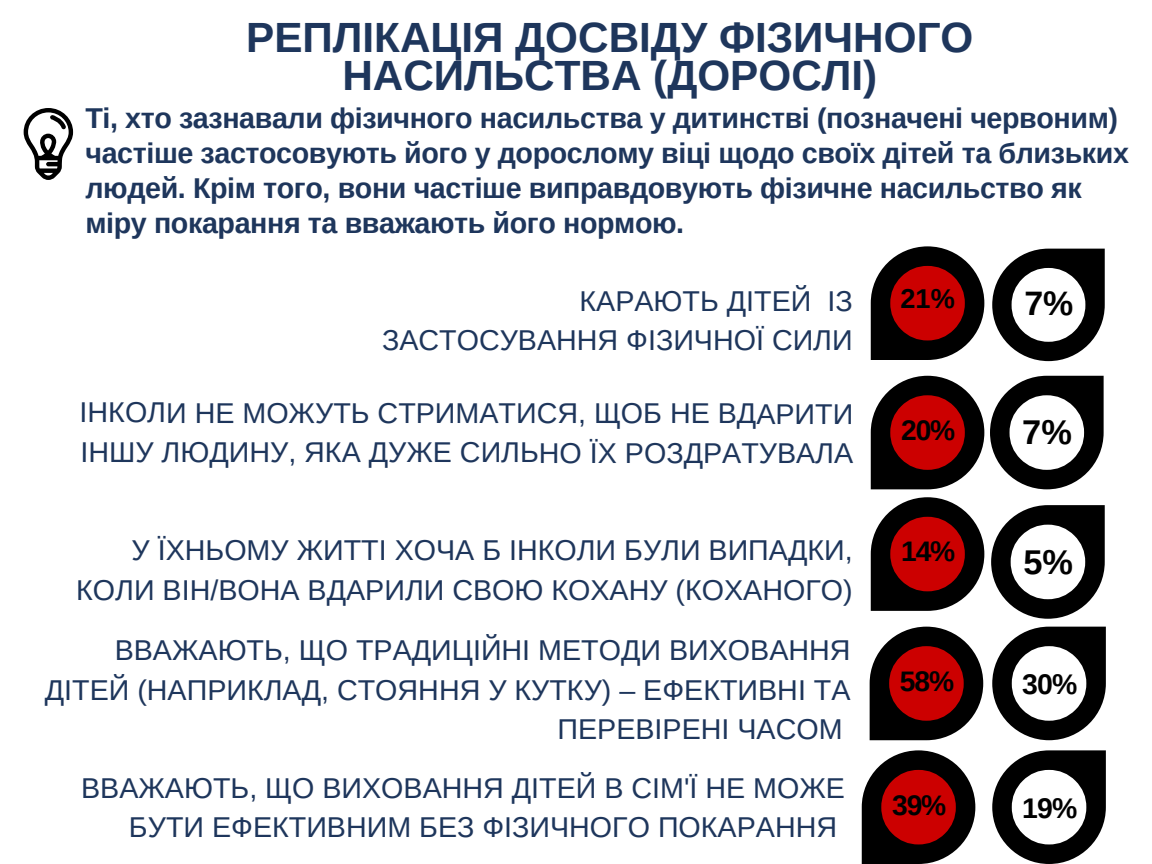
<style>
.page{position:relative;width:1152px;height:864px;background:#fff}
.page>*{position:absolute;margin:0;border:0;box-sizing:border-box;transform-origin:0 0}
.t1{font:700 42.3px/38.2px "Arimo";color:#1e365c;text-align:center}
.t2{font:700 34.35px "Arimo";color:#000}
.t3{font:700 33.9px "Arimo";color:#000}
.t4{font:28.65px/39.3px "Arimo";color:#1e365c;text-align:right}
.t5{font:700 28.65px/34.8px "Arimo";letter-spacing:-.015em;color:#1e365c}
.t6{font:700 28.35px "Arimo";color:#000}
.t7{font:700 28.2px "Arimo";letter-spacing:-.04em;color:#000}
.t8{font:700 27.3px "Arimo";color:#000}
</style>
<div class="page">
<svg style="left:871px;top:246px;width:113px;height:114px"></svg>
<svg style="left:992px;top:249px;width:113px;height:112px"></svg>
<svg style="left:871px;top:376px;width:113px;height:113px;background:#6d2727"></svg>
<svg style="left:990px;top:376px;width:114px;height:113px"></svg>
<svg style="left:871px;top:497px;width:113px;height:114px"></svg>
<svg style="left:991px;top:505px;width:114px;height:114px"></svg>
<svg style="left:870px;top:627px;width:113px;height:113px;background:#6d2727"></svg>
<svg style="left:862px;top:750px;width:113px;height:114px"></svg>
<svg style="left:992px;top:627px;width:114px;height:113px"></svg>
<svg style="left:992px;top:750px;width:114px;height:114px"></svg>
<svg style="left:24px;top:108px;width:49px;height:72px"></svg>
<h1 class="t1" style="left:246px;top:18px;width:729px">РЕПЛІКАЦІЯ ДОСВІДУ ФІЗИЧНОГО<br>НАСИЛЬСТВА (ДОРОСЛІ)</h1>
<p class="t5" style="left:86px;top:101px;width:1045px">Ті, хто зазнавали фізичного насильства у дитинстві (позначені червоним) частіше застосовують його у дорослому віці щодо своїх дітей та близьких людей. Крім того, вони частіше виправдовують фізичне насильство як міру покарання та вважають його нормою.</p>
<p class="t4" style="left:580px;top:281px;width:275px">КАРАЮТЬ ДІТЕЙ ІЗ</p>
<p class="t8" style="left:900px;top:284px;width:56px">21%</p>
<p class="t4" style="left:382px;top:320px;width:472px">ЗАСТОСУВАННЯ ФІЗИЧНОЇ СИЛИ</p>
<p class="t3" style="left:1024px;top:284px;width:51px">7%</p>
<p class="t4" style="left:80px;top:393px;width:775px;text-align:left">ІНКОЛИ НЕ МОЖУТЬ СТРИМАТИСЯ, ЩОБ НЕ ВДАРИТИ<br>ІНШУ ЛЮДИНУ, ЯКА ДУЖЕ СИЛЬНО ЇХ РОЗДРАТУВАЛА</p>
<p class="t7" style="left:901px;top:414px;width:56px">20%</p>
<p class="t2" style="left:1022px;top:413px;width:51px">7%</p>
<p class="t4" style="left:76px;top:531px;width:778px">У ЇХНЬОМУ ЖИТТІ ХОЧА Б ІНКОЛИ БУЛИ ВИПАДКИ,<br>КОЛИ ВІН/ВОНА ВДАРИЛИ СВОЮ КОХАНУ (КОХАНОГО)</p>
<p class="t7" style="left:901px;top:536px;width:56px">14%</p>
<p class="t2" style="left:1023px;top:543px;width:51px">5%</p>
<p class="t4" style="left:45px;top:631px;width:807px">ВВАЖАЮТЬ, ЩО ТРАДИЦІЙНІ МЕТОДИ ВИХОВАННЯ<br>ДІТЕЙ (НАПРИКЛАД, СТОЯННЯ У КУТКУ) – ЕФЕКТИВНІ ТА<br>ПЕРЕВІРЕНІ ЧАСОМ</p>
<p class="t4" style="left:81px;top:768px;width:765px">ВВАЖАЮТЬ, ЩО ВИХОВАННЯ ДІТЕЙ В СІМ'Ї НЕ МОЖЕ<br>БУТИ ЕФЕКТИВНИМ БЕЗ ФІЗИЧНОГО ПОКАРАННЯ</p>
<p class="t7" style="left:900px;top:665px;width:56px">58%</p>
<p class="t7" style="left:892px;top:789px;width:56px">39%</p>
<p class="t6" style="left:1022px;top:668px;width:57px">30%</p>
<p class="t6" style="left:1022px;top:792px;width:57px">19%</p>
</div>
